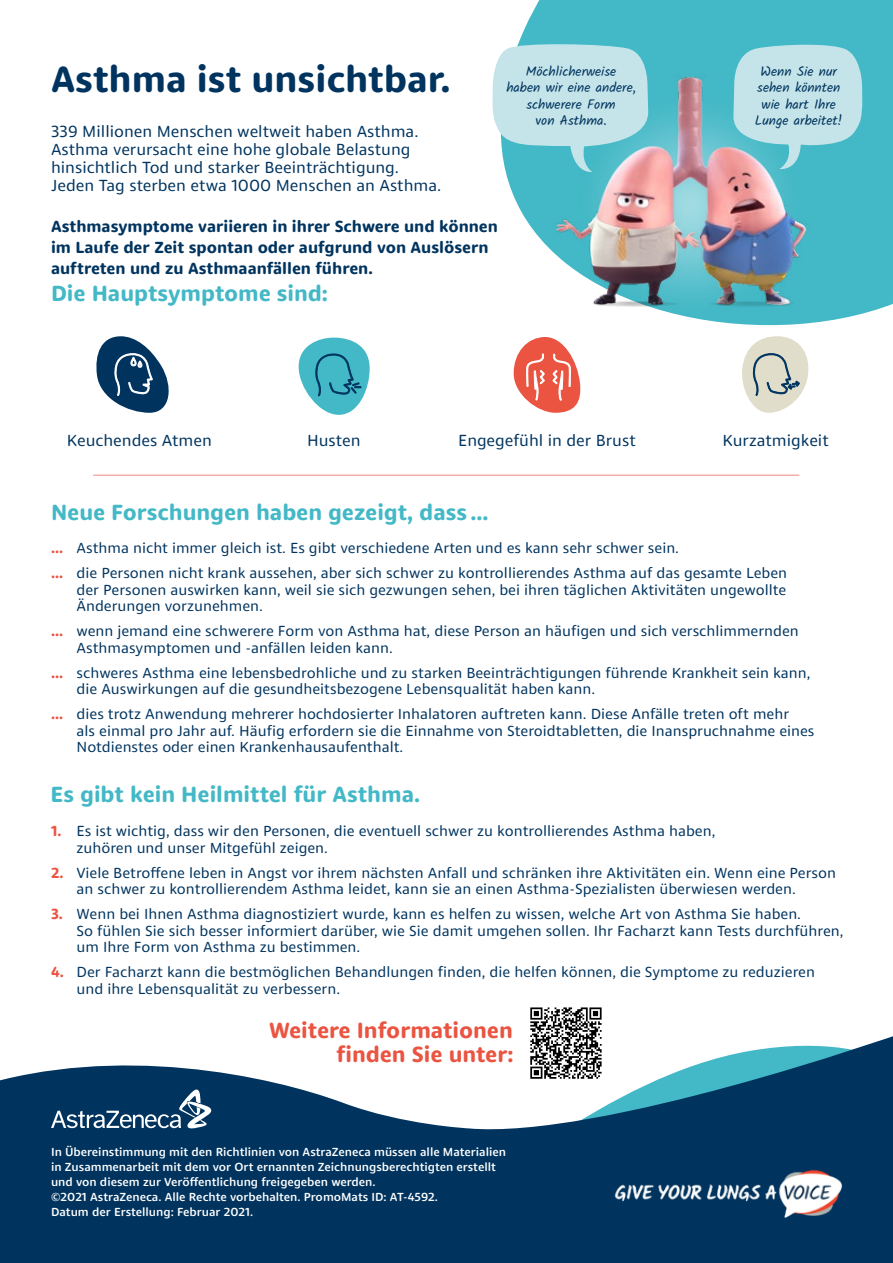
<style>
.page{position:relative;width:893px;height:1263px;background:#fff}
.page>*{position:absolute;margin:0;border:0;box-sizing:border-box;transform-origin:0 0}
.t1{font:700 37.5px "Dita";color:#00345f}
.t2{font:700 22.5px "Dita";color:#43b8c6}
.t3{font:700 22.5px/24px "Dita";color:#ea5441;text-align:right}
.t4{font:16.5px/18px "Dita";color:#00345f}
.t5{font:700 16.5px/21px "Dita";color:#00345f}
.t6{font:15px/16.5px "Dita";color:#00345f}
.t7{font:700 15px/25px "Dita";color:#ea5441}
.t8{font:13.5px/16.5px "Kalam";color:#00345f;text-align:center}
.t9{font:500 12px/15px "Dita";color:#fff}
</style>
<div class="page">
<svg style="left:506px;top:0;width:387px;height:326px;fill:#43b8c6"></svg>
<svg style="left:0;top:1036px;width:893px;height:227px;fill:#00345f"></svg>
<svg style="left:51px;top:1089px;width:164px;height:39px;background:#305a7d"></svg>
<img style="left:597px;top:1140px;width:258px;height:99px">
<img style="left:528px;top:73px;width:319px;height:241px">
<div style="left:529px;top:1006px;width:74px;height:74px;background:#fff"></div>
<svg style="left:530px;top:1007px;width:72px;height:72px"></svg>
<svg style="left:733px;top:43px;width:131px;height:127px;background:#a5d7de"></svg>
<svg style="left:492px;top:42px;width:156px;height:131px;background:#addae1"></svg>
<hr style="left:93px;top:475px;width:706px;height:1px;background:#ea5441">
<svg style="left:96px;top:336px;width:73px;height:77px"></svg>
<svg style="left:514px;top:337px;width:67px;height:76px"></svg>
<svg style="left:742px;top:336px;width:66px;height:77px"></svg>
<svg style="left:299px;top:337px;width:71px;height:78px"></svg>
<h1 class="t1" style="left:51px;top:56px;width:401px">Asthma ist unsichtbar.</h1>
<p class="t4" style="left:51px;top:122px;width:392px">339 Millionen Menschen weltweit haben Asthma.<br>Asthma verursacht eine hohe globale Belastung hinsichtlich Tod und starker Beeinträchtigung.<br>Jeden Tag sterben etwa 1000 Menschen an Asthma.</p>
<p class="t5" style="left:51px;top:215px;width:448px">Asthmasymptome variieren in ihrer Schwere und können im Laufe der Zeit spontan oder aufgrund von Auslösern auftreten und zu Asthmaanfällen führen.</p>
<h2 class="t2" style="left:51px;top:279px;width:278px">Die Hauptsymptome sind:</h2>
<p class="t8" style="left:506px;top:64px;width:131px">Möchlicherweise<br>haben wir eine andere, schwerere Form<br>von Asthma.</p>
<p class="t8" style="left:755px;top:64px;width:89px">Wenn Sie nur sehen könnten wie hart Ihre<br>Lunge arbeitet!</p>
<p class="t4" style="left:458px;top:431px;width:179px">Engegefühl in der Brust</p>
<p class="t4" style="left:67px;top:431px;width:146px">Keuchendes Atmen</p>
<p class="t4" style="left:307px;top:431px;width:55px">Husten</p>
<p class="t4" style="left:722px;top:431px;width:108px">Kurzatmigkeit</p>
<h2 class="t2" style="left:51px;top:498px;width:439px">Neue Forschungen haben gezeigt, dass ...</h2>
<p class="t6" style="left:77px;top:535px;width:712px;line-height:25px">Asthma nicht immer gleich ist. Es gibt verschiedene Arten und es kann sehr schwer sein.<br>die Personen nicht krank aussehen, aber sich schwer zu kontrollierendes Asthma auf das gesamte Leben</p>
<p class="t6" style="left:77px;top:581px;width:711px">der Personen auswirken kann, weil sie sich gezwungen sehen, bei ihren täglichen Aktivitäten ungewollte<br>Änderungen vorzunehmen.</p>
<p class="t6" style="left:77px;top:623px;width:724px">wenn jemand eine schwerere Form von Asthma hat, diese Person an häufigen und sich verschlimmernden<br>Asthmasymptomen und -anfällen leiden kann.</p>
<p class="t6" style="left:77px;top:664px;width:735px">schweres Asthma eine lebensbedrohliche und zu starken Beeinträchtigungen führende Krankheit sein kann, die Auswirkungen auf die gesundheitsbezogene Lebensqualität haben kann.</p>
<p class="t6" style="left:77px;top:706px;width:739px">dies trotz Anwendung mehrerer hochdosierter Inhalatoren auftreten kann. Diese Anfälle treten oft mehr<br>als einmal pro Jahr auf. Häufig erfordern sie die Einnahme von Steroidtabletten, die Inanspruchnahme eines<br>Notdienstes oder einen Krankenhausaufenthalt.</p>
<p class="t7" style="left:51px;top:535px;width:14px">... ...</p>
<p class="t7" style="left:51px;top:618px;width:14px">...</p>
<p class="t7" style="left:51px;top:660px;width:14px">...</p>
<p class="t7" style="left:51px;top:701px;width:14px">...</p>
<h2 class="t2" style="left:51px;top:780px;width:371px">Es gibt kein Heilmittel für Asthma.</h2>
<p class="t6" style="left:77px;top:822px;width:640px">Es ist wichtig, dass wir den Personen, die eventuell schwer zu kontrollierendes Asthma haben, zuhören und unser Mitgefühl zeigen.</p>
<p class="t6" style="left:77px;top:864px;width:761px">Viele Betroffene leben in Angst vor ihrem nächsten Anfall und schränken ihre Aktivitäten ein. Wenn eine Person an schwer zu kontrollierendem Asthma leidet, kann sie an einen Asthma-Spezialisten überwiesen werden.</p>
<p class="t6" style="left:77px;top:905px;width:768px">Wenn bei Ihnen Asthma diagnostiziert wurde, kann es helfen zu wissen, welche Art von Asthma Sie haben.<br>So fühlen Sie sich besser informiert darüber, wie Sie damit umgehen sollen. Ihr Facharzt kann Tests durchführen, um Ihre Form von Asthma zu bestimmen.</p>
<p class="t6" style="left:77px;top:963px;width:740px">Der Facharzt kann die bestmöglichen Behandlungen finden, die helfen können, die Symptome zu reduzieren und ihre Lebensqualität zu verbessern.</p>
<p class="t7" style="left:51px;top:818px;width:12px">1.</p>
<p class="t7" style="left:51px;top:860px;width:14px">2.</p>
<p class="t7" style="left:51px;top:901px;width:13px">3.</p>
<p class="t7" style="left:51px;top:959px;width:14px">4.</p>
<h2 class="t3" style="left:269px;top:1018px;width:246px">Weitere Informationen finden Sie unter:</h2>
<p class="t9" style="left:51px;top:1144px;width:456px">In Übereinstimmung mit den Richtlinien von AstraZeneca müssen alle Materialien in Zusammenarbeit mit dem vor Ort ernannten Zeichnungsberechtigten erstellt und von diesem zur Veröffentlichung freigegeben werden.<br>©2021 AstraZeneca. Alle Rechte vorbehalten. PromoMats ID: AT-4592.<br>Datum der Erstellung: Februar 2021.</p>
</div>
